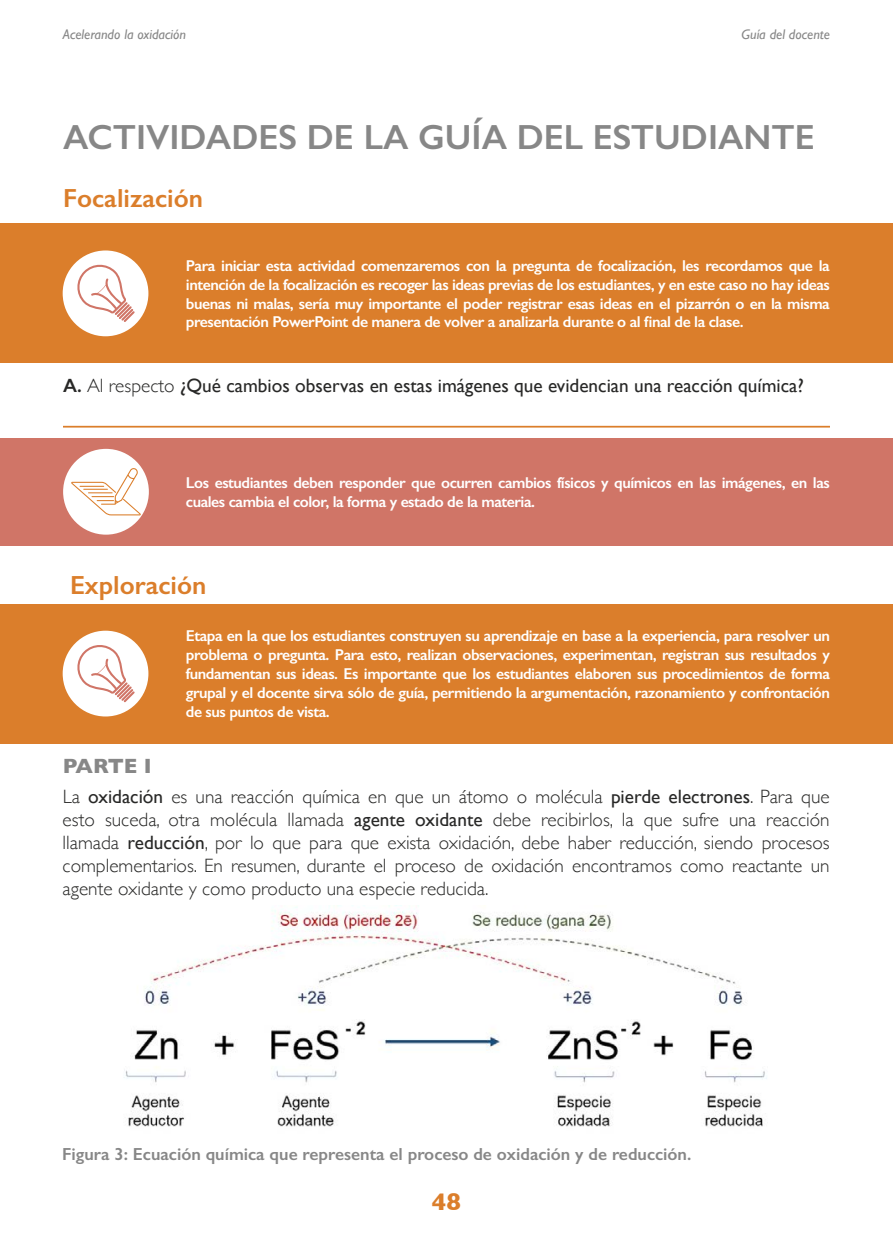
<style>
.page{position:relative;width:893px;height:1241px;background:#fff}
.page>*{position:absolute;margin:0;border:0;box-sizing:border-box;transform-origin:0 0}
.t1{font:600 35px "Gill Sans";color:#878787}
.t2{font:600 26.25px "Gill Sans";color:#db7e2b}
.t3{font:700 24.5px "Gill Sans";color:#db7e2b}
.t4{font:700 21px "Gill Sans";letter-spacing:-.02em;color:#878787}
.t5{font:300 19.25px/23.1px "Gill Sans";color:#282827;text-align:justify}
.t6{font:19.25px "Gill Sans";color:#282827}
.t7{font:600 17.5px "Gill Sans";color:#878787}
.t8{font:600 15.75px/18.9px "Gill Sans";letter-spacing:-.03em;color:#fff;text-align:justify}
.t9{font:italic 14px "Gill Sans";color:#878787}
.s1{font-weight:600}
.s2{font-weight:300}
.s3{font-weight:400}
</style>
<div class="page">
<div style="left:0;top:438px;width:893px;height:107px;background:#d07567"></div>
<div style="left:63px;top:449px;width:86px;height:85px;background:#fff;border-radius:50%"></div>
<img style="left:124px;top:905px;width:643px;height:222px">
<svg style="left:71px;top:468px;width:70px;height:47px"></svg>
<div style="left:0;top:603px;width:893px;height:140px;background:#db7e2b"></div>
<div style="left:63px;top:630px;width:85px;height:86px;background:#fff;border-radius:50%"></div>
<svg style="left:75px;top:642px;width:60px;height:60px"></svg>
<hr style="left:63px;top:426px;width:767px;height:1px;background:#db7e2b">
<div style="left:0;top:224px;width:893px;height:139px;background:#db7e2b"></div>
<div style="left:63px;top:250px;width:85px;height:86px;background:#fff;border-radius:50%"></div>
<svg style="left:75px;top:262px;width:60px;height:60px"></svg>
<p class="t9" style="left:63px;top:26px;width:125px">Acelerando la oxidación</p>
<p class="t9" style="left:742px;top:26px;width:90px">Guía del docente</p>
<h1 class="t1" style="left:63px;top:116px;width:753px">ACTIVIDADES DE LA GUÍA DEL ESTUDIANTE</h1>
<h2 class="t2" style="left:63px;top:182px;width:141px">Focalización</h2>
<p class="t8" style="left:186px;top:256px;width:645px">Para iniciar esta actividad comenzaremos con la pregunta de focalización, les recordamos que la intención de la focalización es recoger las ideas previas de los estudiantes, y en este caso no hay ideas buenas ni malas, sería muy importante el poder registrar esas ideas en el pizarrón o en la misma presentación PowerPoint de manera de volver a analizarla durante o al final de la clase.</p>
<p class="t6" style="left:63px;top:374px;width:742px"><span class="s1">A.</span> <span class="s2">Al respecto</span> ¿Qué cambios observas en estas imágenes que evidencian una reacción química?</p>
<p class="t8" style="left:186px;top:473px;width:645px">Los estudiantes deben responder que ocurren cambios físicos y químicos en las imágenes, en las cuales cambia el color, la forma y estado de la materia.</p>
<h2 class="t2" style="left:70px;top:569px;width:138px">Exploración</h2>
<p class="t8" style="left:186px;top:626px;width:646px">Etapa en la que los estudiantes construyen su aprendizaje en base a la experiencia, para resolver un problema o pregunta. Para esto, realizan observaciones, experimentan, registran sus resultados y fundamentan sus ideas. Es importante que los estudiantes elaboren sus procedimientos de forma grupal y el docente sirva sólo de guía, permitiendo la argumentación, razonamiento y confrontación de sus puntos de vista.</p>
<h3 class="t4" style="left:63px;top:749px;width:91px">PARTE I</h3>
<p class="t5" style="left:63px;top:784px;width:768px">La <span class="s3">oxidación</span> es una reacción química en que un átomo o molécula <span class="s3">pierde electrones</span>. Para que esto suceda, otra molécula llamada <span class="s3">agente oxidante</span> debe recibirlos, la que sufre una reacción llamada <span class="s3">reducción</span>, por lo que para que exista oxidación, debe haber reducción, siendo procesos complementarios. En resumen, durante el proceso de oxidación encontramos como reactante un agente oxidante y como producto una especie reducida.</p>
<p class="t7" style="left:62px;top:1143px;width:631px">Figura 3: Ecuación química que representa el proceso de oxidación y de reducción.</p>
<h3 class="t3" style="left:432px;top:1181px;width:31px">48</h3>
</div>
